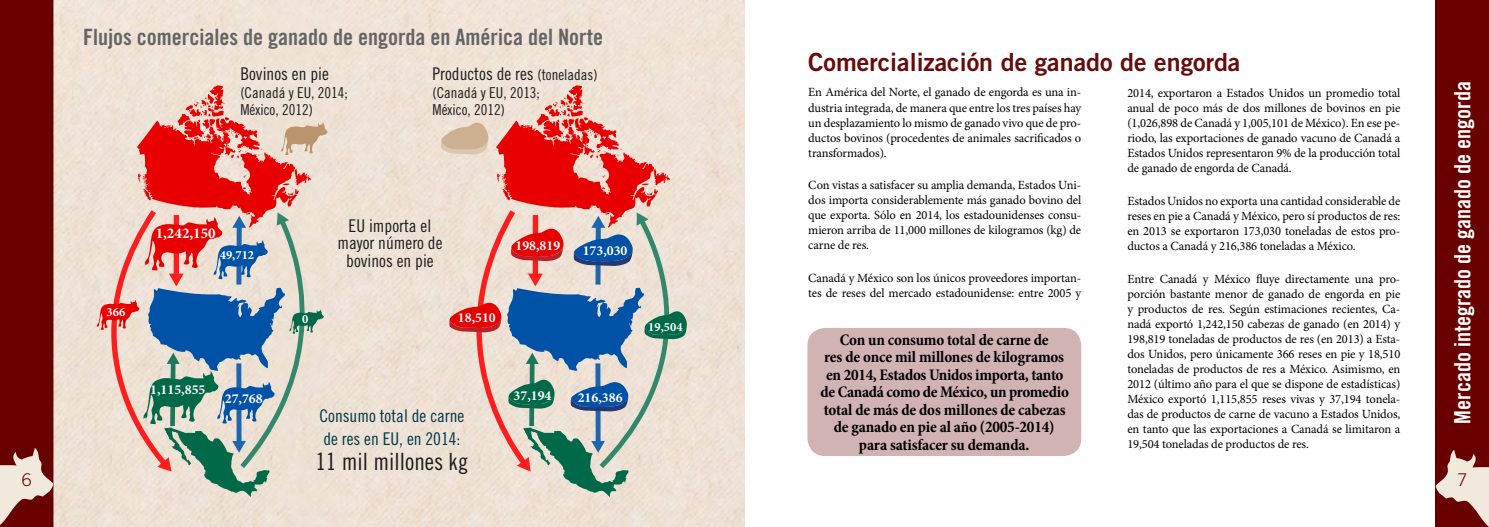
<style>
.page{position:relative;width:1489px;height:527px;background:#fff}
.page>*{position:absolute;margin:0;border:0;box-sizing:border-box;transform-origin:0 0}
.t1{font:25px "Trade Gothic LT Std Bd 2";color:#660d0c}
.t2{font:23.75px "Trade Gothic LT Std Cn 18";color:#1d1d1b}
.t3{font:22.5px "Trade Gothic LT Std Bd Cn 20";color:#fff}
.t4{font:22.5px "Trade Gothic LT Std Bd Cn 20";color:#646464}
.t5{font:17.5px/17.5px "Trade Gothic LT Std Cn 18";color:#1d1d1b;text-align:center}
.t6{font:17.5px/22.5px "Trade Gothic LT Std Cn 18";color:#003649}
.t7{font:300 17.5px "Trade Gothic LT Std";color:#690000}
.t8{font:700 condensed 16.25px/17.5px "Minion Pro";letter-spacing:-.01em;color:#000;text-align:center}
.t9{font:15px/17.5px "Trade Gothic LT Std Cn 18";color:#1d1d1b}
.t10{font:700 15px "Minion Pro";color:#fff}
.t11{font:700 13.75px "Minion Pro";color:#fff}
.t12{font:12.5px/15px "Minion Pro";letter-spacing:-.01em;color:#000;text-align:justify}
.t13{font:700 12.5px "Minion Pro";color:#fff}
.s1{font-size:15px}
</style>
<div class="page">
<div style="left:0;top:0;width:53px;height:526px;background:#690000"></div>
<svg style="left:0;top:448px;width:53px;height:76px"></svg>
<div style="left:53px;top:0;width:691px;height:526px;background:#eee2d5"></div>
<svg style="left:97px;top:85px;width:230px;height:411px;background:#c9aca9"></svg>
<svg style="left:440px;top:85px;width:248px;height:411px;background:#c8acaa"></svg>
<div style="left:1435px;top:0;width:53px;height:526px;background:#690000"></div>
<div style="left:807px;top:327px;width:274px;height:128px;background:#d2b3b3;border-radius:18px"></div>
<svg style="left:1435px;top:450px;width:53px;height:76px"></svg>
<h3 class="t7" style="left:22px;top:469px;width:11px">6</h3>
<h3 class="t4" style="left:83px;top:24px;width:521px">Flujos comerciales de ganado de engorda en América del Norte</h3>
<h3 class="t5" style="left:240px;top:65px;width:90px">Bovinos en pie</h3>
<p class="t9" style="left:240px;top:83px;width:109px">(Canadá y EU, 2014;<br>México, 2012)</p>
<h3 class="t5" style="left:432px;top:65px;width:166px">Productos de res <span class="s1">(toneladas)</span></h3>
<p class="t9" style="left:432px;top:83px;width:109px">(Canadá y EU, 2013;<br>México, 2012)</p>
<p class="t13" style="left:107px;top:303px;width:20px">366</p>
<p class="t10" style="left:156px;top:222px;width:62px">1,242,150</p>
<p class="t13" style="left:220px;top:246px;width:36px">49,712</p>
<p class="t11" style="left:150px;top:379px;width:57px">1,115,855</p>
<p class="t11" style="left:225px;top:388px;width:39px">27,768</p>
<p class="t13" style="left:302px;top:310px;width:8px">0</p>
<h3 class="t5" style="left:337px;top:216px;width:106px">EU importa el mayor número de bovinos en pie</h3>
<p class="t11" style="left:458px;top:308px;width:39px">18,510</p>
<p class="t11" style="left:515px;top:236px;width:46px">198,819</p>
<p class="t11" style="left:582px;top:240px;width:46px">173,030</p>
<p class="t13" style="left:648px;top:318px;width:36px">19,504</p>
<h3 class="t6" style="left:319px;top:404px;width:146px">Consumo total de carne de res en EU, en 2014:</h3>
<h2 class="t2" style="left:315px;top:447px;width:154px">11 mil millones kg</h2>
<p class="t11" style="left:513px;top:385px;width:39px">37,194</p>
<p class="t11" style="left:577px;top:387px;width:46px">216,386</p>
<h1 class="t1" style="left:808px;top:46px;width:433px">Comercialización de ganado de engorda</h1>
<p class="t12" style="left:808px;top:85px;width:274px">En América del Norte, el ganado de engorda es una in&shy;dustria integrada, de manera que entre los tres países hay un desplazamiento lo mismo de ganado vivo que de pro&shy;ductos bovinos (procedentes de animales sacrificados o transformados).</p>
<p class="t12" style="left:808px;top:178px;width:274px">Con vistas a satisfacer su amplia demanda, Estados Uni&shy;dos importa considerablemente más ganado bovino del que exporta. Sólo en 2014, los estadounidenses consu&shy;mieron arriba de 11,000 millones de kilogramos (kg) de carne de res.</p>
<p class="t12" style="left:808px;top:270px;width:274px">Canadá y México son los únicos proveedores importan&shy;tes de reses del mercado estadounidense: entre 2005 y</p>
<p class="t12" style="left:1127px;top:86px;width:274px">2014, exportaron a Estados Unidos un promedio total anual de poco más de dos millones de bovinos en pie (1,026,898 de Canadá y 1,005,101 de México). En ese pe&shy;riodo, las exportaciones de ganado vacuno de Canadá a Estados Unidos representaron 9% de la producción total de ganado de engorda de Canadá.</p>
<p class="t12" style="left:1127px;top:193px;width:274px">Estados Unidos no exporta una cantidad considerable de reses en pie a Canadá y México, pero sí productos de res: en 2013 se exportaron 173,030 toneladas de estos pro&shy;ductos a Canadá y 216,386 toneladas a México.</p>
<p class="t12" style="left:1127px;top:271px;width:274px">Entre Canadá y México fluye directamente una pro&shy;porción bastante menor de ganado de engorda en pie y productos de res. Según estimaciones recientes, Ca&shy;nadá exportó 1,242,150 cabezas de ganado (en 2014) y 198,819 toneladas de productos de res (en 2013) a Esta&shy;dos Unidos, pero únicamente 366 reses en pie y 18,510 toneladas de productos de res a México. Asimismo, en 2012 (último año para el que se dispone de estadísticas)<br>México exportó 1,115,855 reses vivas y 37,194 tonela&shy;das de productos de carne de vacuno a Estados Unidos, en tanto que las exportaciones a Canadá se limitaron a 19,504 toneladas de productos de res.</p>
<p class="t8" style="left:820px;top:330px;width:250px">Con un consumo total de carne de<br>res de once mil millones de kilogramos en 2014, Estados Unidos importa, tanto de Canadá como de México, un promedio total de más de dos millones de cabezas de ganado en pie al año (2005-2014) para satisfacer su demanda.</p>
<h3 class="t3" style="left:1448px;top:423px;width:344px;rotate:-90deg">Mercado integrado de ganado de engorda</h3>
<h3 class="t3" style="left:1448px;top:374px;width:246px;rotate:-90deg">Integrated Beef C ttle Mark t</h3>
<h3 class="t7" style="left:1457px;top:469px;width:11px">7</h3>
</div>
